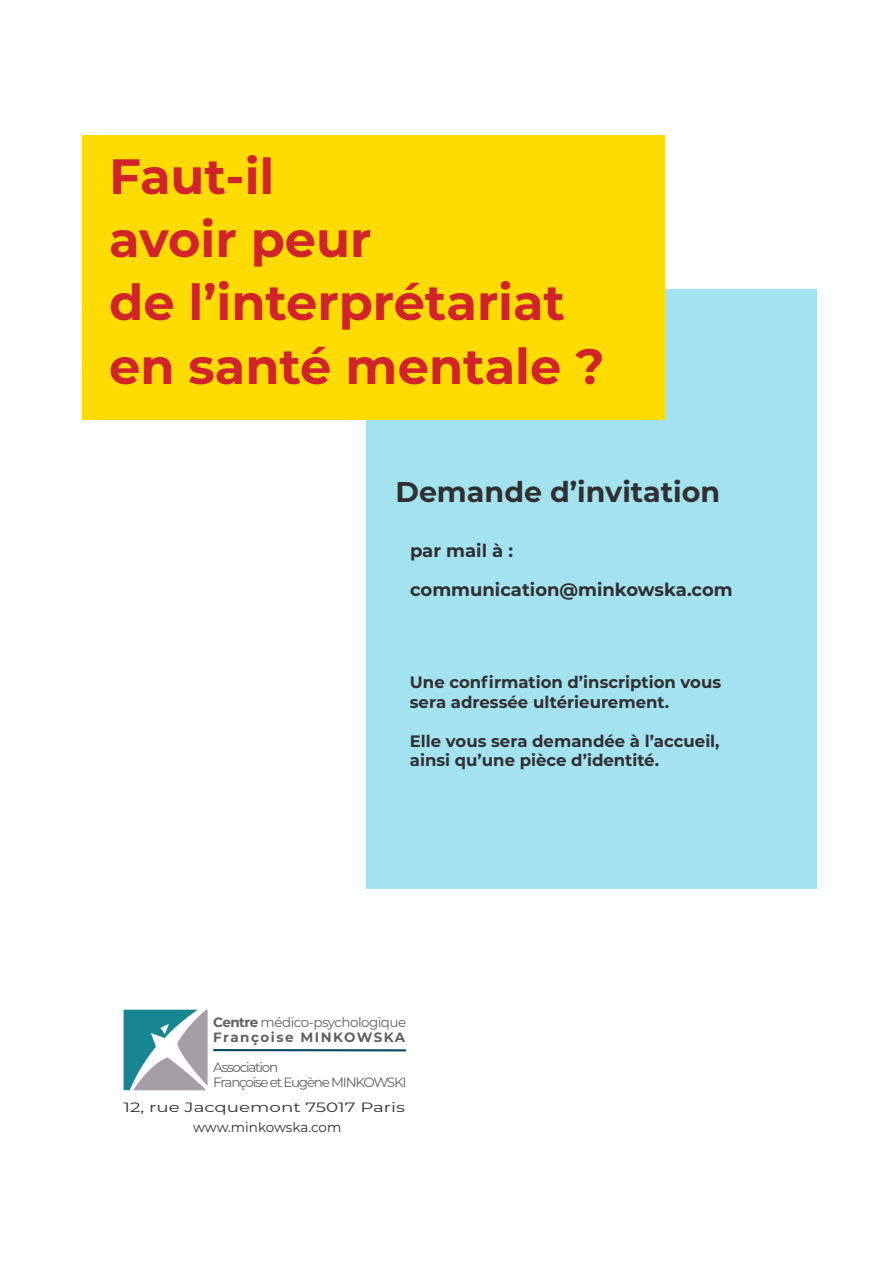
<style>
.page{position:relative;width:893px;height:1263px;background:#fff}
.page>*{position:absolute;margin:0;border:0;box-sizing:border-box;transform-origin:0 0}
.t1{font:700 49.5px/63px "Montserrat";color:#d1232a}
.t2{font:700 28.5px "Montserrat";color:#312f30}
.t3{font:700 18px/39px "Montserrat";color:#312f30}
.t4{font:700 16.5px/19.5px "Montserrat";color:#312f30}
.t5{font:700 13.5px/15px "Montserrat";letter-spacing:.11em;color:#616164}
.t6{font:13.5px/19.5px "Montserrat";color:#312f30;text-align:center;scale:1.35 1}
.t7{font:13.5px/15px "Montserrat";letter-spacing:-.09em;color:#616164}
.s1{font-weight:400}
</style>
<div class="page">
<div style="left:366px;top:289px;width:450px;height:600px;background:#a3e2ef"></div>
<div style="left:82px;top:135px;width:583px;height:284px;background:#ffdc01"></div>
<img style="left:123px;top:1010px;width:85px;height:80px">
<hr style="left:213px;top:1049px;width:193px;height:2px;background:#024b5f">
<h1 class="t1" style="left:109px;top:143px;width:497px">Faut-il<br>avoir peur<br>de l’interprétariat en santé mentale ?</h1>
<h2 class="t2" style="left:395px;top:471px;width:326px">Demande d’invitation</h2>
<p class="t3" style="left:410px;top:531px;width:324px">par mail à : communication@minkowska.com</p>
<p class="t4" style="left:410px;top:672px;width:313px">Une confirmation d’inscription vous sera adressée ultérieurement.</p>
<p class="t4" style="left:410px;top:730px;width:311px">Elle vous sera demandée à l’accueil, ainsi qu’une pièce d’identité.</p>
<p class="t5" style="left:213px;top:1014px;width:194px">Centre <span class="s1">médico-psychologique<br></span>Françoise MINKOWSKA</p>
<p class="t7" style="left:213px;top:1059px;width:195px">Association<br>Françoise et Eugène MINKOWSKI</p>
<p class="t6" style="left:123px;top:1097px;width:210px">12, rue Jacquemont 75017 Paris www.minkowska.com</p>
</div>
